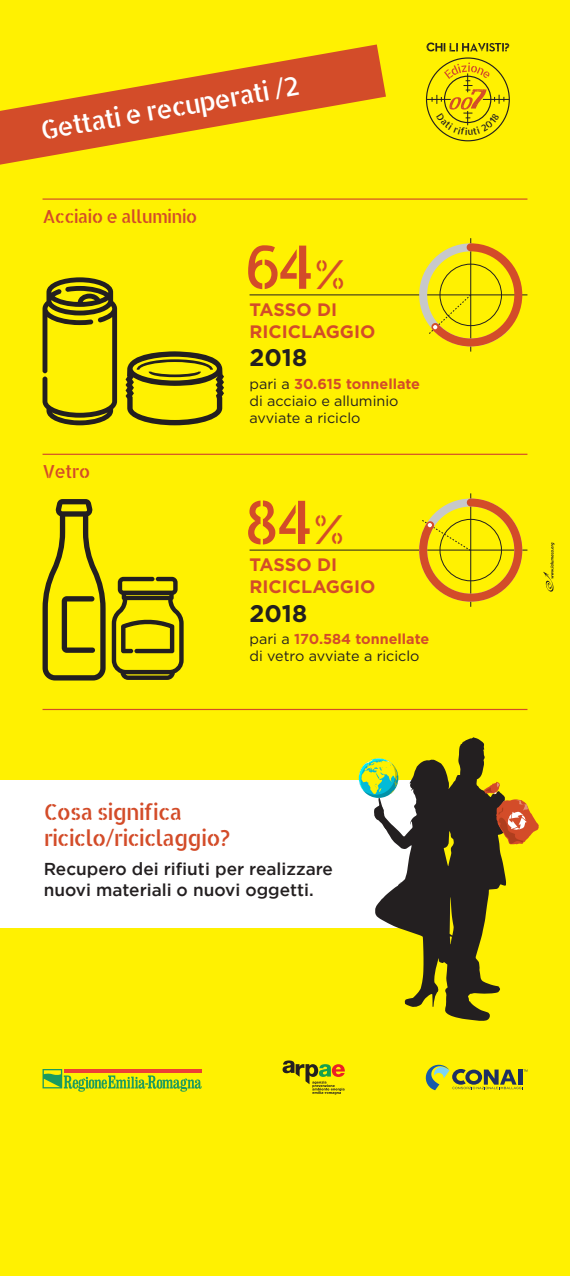
<style>
.page{position:relative;width:570px;height:1276px;background:#fff101}
.page>*{position:absolute;margin:0;border:0;box-sizing:border-box;transform-origin:0 0}
.t1{font:60px "Allerta Stencil";color:#d34c29}
.t2{font:26px "Allerta Stencil";color:#fff}
.t3{font:700 24px "Gotham";color:#231f20}
.t4{font:22px/26.4px "Allerta Stencil";letter-spacing:-.05em;color:#d34c29}
.t5{font:700 18px/21.6px "Gotham";color:#d34c29}
.Titolo{font:18px "Allerta Stencil";letter-spacing:-.05em;color:#d34c29}
.t6{font:500 17.2px/20.6px "Gotham";color:#231f20}
.t7{font:14.4px/17.3px "Gotham";color:#231f20}
.s1{font-size:40px}
.s2{font-weight:700;color:#d34c29}
</style>
<div class="page">
<svg style="left:282px;top:1060px;width:63px;height:34px"></svg>
<svg style="left:43px;top:1069px;width:159px;height:22px"></svg>
<svg style="left:426px;top:1064px;width:101px;height:26px"></svg>
<svg style="left:426px;top:58px;width:83px;height:83px"></svg>
<hr style="left:426px;top:99px;width:83px;height:1px;background:#231f20">
<svg style="left:426px;top:43px;width:83px;height:8px"></svg>
<svg style="left:543px;top:542px;width:11px;height:49px"></svg>
<svg style="left:0;top:44px;width:386px;height:121px"></svg>
<hr style="left:43px;top:198px;width:484px;height:2px;background:#d34c29">
<hr style="left:43px;top:454px;width:484px;height:1px;background:#d34c29">
<hr style="left:43px;top:709px;width:484px;height:1px;background:#d34c29">
<svg style="left:43px;top:277px;width:74px;height:148px"></svg>
<svg style="left:126px;top:351px;width:98px;height:74px"></svg>
<svg style="left:43px;top:499px;width:63px;height:181px"></svg>
<svg style="left:112px;top:577px;width:72px;height:103px"></svg>
<hr style="left:249px;top:295px;width:278px;height:1px;background:#231f20">
<hr style="left:470px;top:238px;width:1px;height:113px;background:#231f20">
<svg style="left:415px;top:239px;width:111px;height:111px"></svg>
<hr style="left:249px;top:550px;width:278px;height:1px;background:#231f20">
<hr style="left:470px;top:493px;width:1px;height:114px;background:#231f20">
<svg style="left:415px;top:494px;width:111px;height:111px"></svg>
<div style="left:0;top:780px;width:439px;height:147px;background:#fff"></div>
<svg style="left:375px;top:737px;width:131px;height:283px;fill:#231f20"></svg>
<svg style="left:484px;top:781px;width:55px;height:63px"></svg>
<svg style="left:359px;top:758px;width:40px;height:71px"></svg>
<svg style="left:432px;top:62px;width:72px;height:73px"></svg>
<p class="t2" style="left:38px;top:114px;width:264px;rotate:-10deg">Gettati e recuperati /2</p>
<p class="Titolo" style="left:43px;top:204px;width:156px">Acciaio e alluminio</p>
<p class="Titolo" style="left:43px;top:459px;width:49px">Vetro</p>
<p class="t1" style="left:244px;top:227px;width:104px">64<span class="s1">%</span></p>
<p class="t5" style="left:249px;top:299px;width:127px">TASSO DI<br>RICICLAGGIO</p>
<p class="t3" style="left:249px;top:342px;width:59px">2018</p>
<p class="t7" style="left:249px;top:375px;width:172px">pari a <span class="s2">30.615 tonnellate </span>di acciaio e alluminio avviate a riciclo</p>
<p class="t1" style="left:244px;top:482px;width:102px">84<span class="s1">%</span></p>
<p class="t5" style="left:249px;top:554px;width:127px">TASSO DI<br>RICICLAGGIO</p>
<p class="t3" style="left:249px;top:597px;width:59px">2018</p>
<p class="t7" style="left:249px;top:630px;width:181px">pari a <span class="s2">170.584 tonnellate </span>di vetro avviate a riciclo</p>
<p class="t4" style="left:44px;top:797px;width:188px">Cosa significa riciclo/riciclaggio?</p>
<p class="t6" style="left:44px;top:858px;width:291px">Recupero dei rifiuti per realizzare nuovi materiali o nuovi oggetti.</p>
</div>
